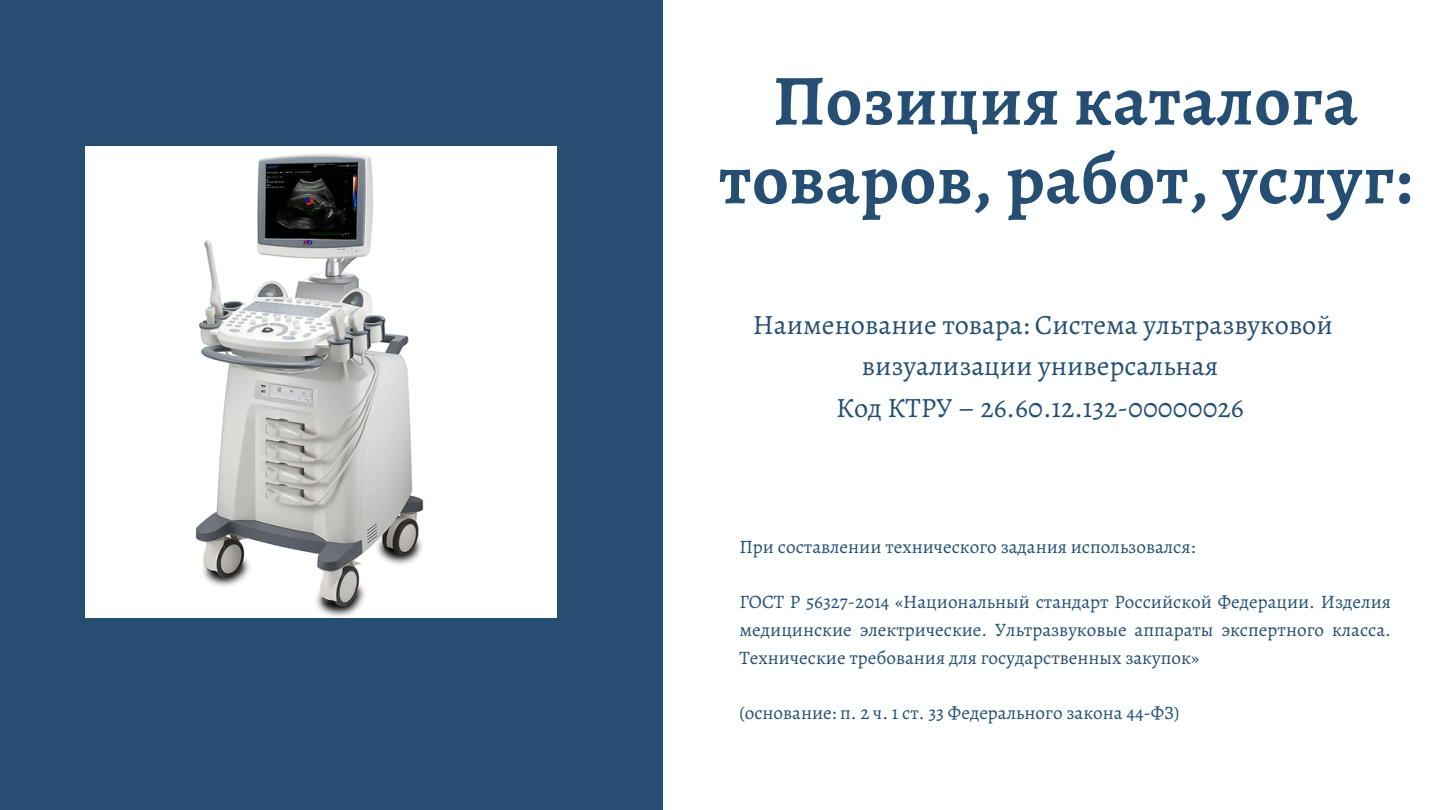
<style>
.page{position:relative;width:1440px;height:810px;background:#fff}
.page>*{position:absolute;margin:0;border:0;box-sizing:border-box;transform-origin:0 0}
.t1{font:700 72px/78.8px "Alegreya";letter-spacing:.01em;color:#254e72;text-align:center}
.t2{font:28px/41.2px "Alegreya";color:#254e72;text-align:center}
.t3{font:19px/27.8px "Alegreya";color:#254e72;text-align:justify}
</style>
<div class="page">
<div style="left:0;top:0;width:663px;height:810px;background:#254e72"></div>
<img style="left:86px;top:147px;width:470px;height:470px">
<p class="t1" style="left:719px;top:61px;width:695px">Позиция каталога товаров, работ, услуг:</p>
<p class="t2" style="left:753px;top:304px;width:582px">Наименование товара: Система ультразвуковой визуализации универсальная</p>
<p class="t2" style="left:836px;top:387px;width:409px">Код КТРУ – 26.60.12.132-00000026</p>
<p class="t3" style="left:740px;top:532px;width:457px">При составлении технического задания использовался:</p>
<p class="t3" style="left:740px;top:588px;width:653px">ГОСТ Р 56327-2014 «Национальный стандарт Российской Федерации. Изделия медицинские электрические. Ультразвуковые аппараты экспертного класса.<br>Технические требования для государственных закупок»</p>
<p class="t3" style="left:740px;top:699px;width:441px">(основание: п. 2 ч. 1 ст. 33 Федерального закона 44-ФЗ)</p>
</div>
